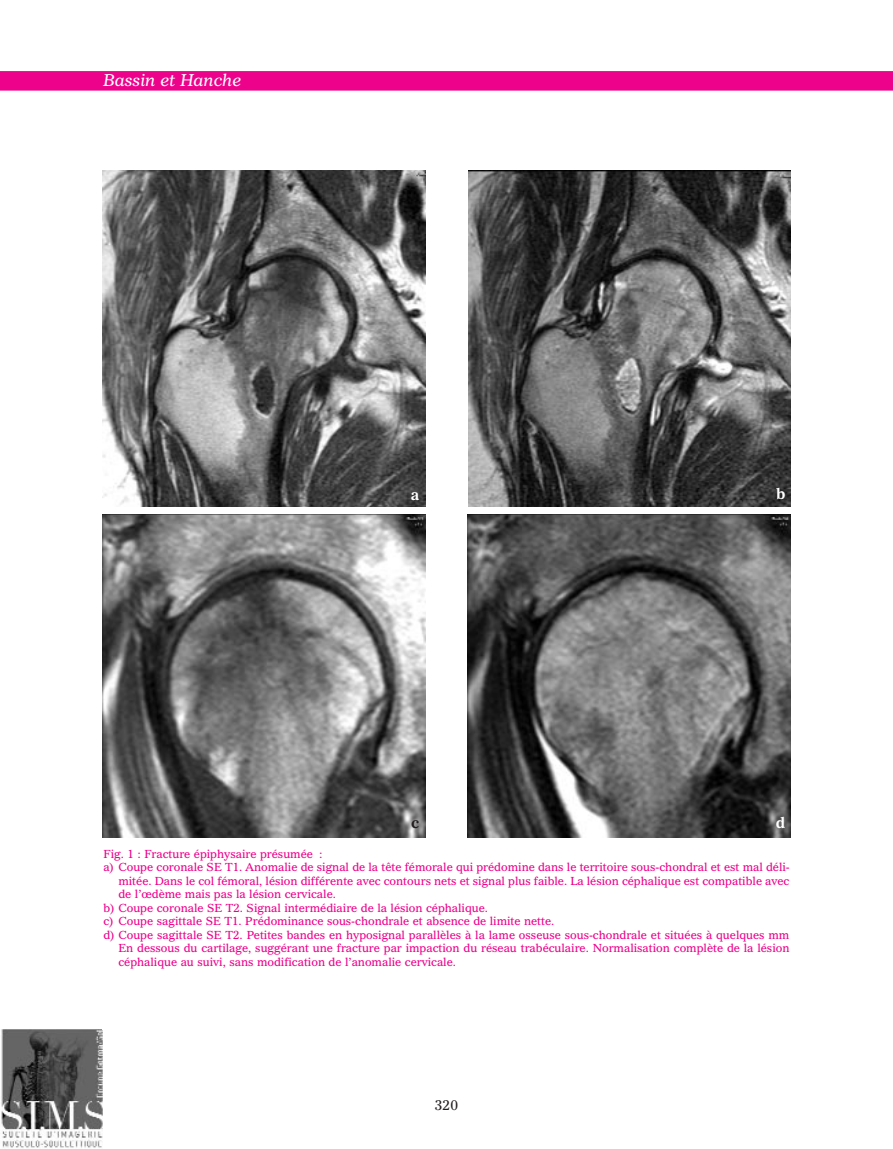
<style>
.page{position:relative;width:893px;height:1149px;background:#fff}
.page>*{position:absolute;margin:0;border:0;box-sizing:border-box;transform-origin:0 0}
.t1{font:italic 16.5px "Imperial BT";color:#fff}
.t2{font:700 15px "Imperial BT";color:#fff}
.t3{font:700 15px "Imperial BT";color:#231f20}
.t4{font:13.5px "Imperial BT";color:#231f20}
.t5{font:11.25px "Imperial BT";color:#ed028c}
</style>
<div class="page">
<div style="left:0;top:71px;width:893px;height:20px;background:#ed028c"></div>
<img style="left:1px;top:1029px;width:101px;height:119px">
<img style="left:102px;top:170px;width:323px;height:336px">
<img style="left:468px;top:170px;width:322px;height:336px">
<img style="left:102px;top:514px;width:323px;height:323px">
<img style="left:468px;top:514px;width:323px;height:323px">
<p class="t1" style="left:104px;top:73px;width:139px">Bassin et Hanche</p>
<p class="t2" style="left:411px;top:488px;width:10px">a</p>
<p class="t2" style="left:776px;top:487px;width:11px">b</p>
<p class="t3" style="left:411px;top:816px;width:9px">c</p>
<p class="t2" style="left:776px;top:816px;width:11px">d</p>
<p class="t5" style="left:104px;top:848px;width:221px">Fig. 1 : Fracture épiphysaire présumée :</p>
<p class="t5" style="left:104px;top:862px;width:688px">a) Coupe coronale SE T1. Anomalie de signal de la tête fémorale qui prédomine dans le territoire sous-chondral et est mal déli-</p>
<p class="t5" style="left:118px;top:875px;width:672px">mitée. Dans le col fémoral, lésion différente avec contours nets et signal plus faible. La lésion céphalique est compatible avec</p>
<p class="t5" style="left:118px;top:889px;width:219px">de l’œdème mais pas la lésion cervicale.</p>
<p class="t5" style="left:104px;top:902px;width:386px">b) Coupe coronale SE T2. Signal intermédiaire de la lésion céphalique.</p>
<p class="t5" style="left:104px;top:916px;width:452px">c) Coupe sagittale SE T1. Prédominance sous-chondrale et absence de limite nette.</p>
<p class="t5" style="left:104px;top:929px;width:687px">d) Coupe sagittale SE T2. Petites bandes en hyposignal parallèles à la lame osseuse sous-chondrale et situées à quelques mm</p>
<p class="t5" style="left:118px;top:943px;width:672px">En dessous du cartilage, suggérant une fracture par impaction du réseau trabéculaire. Normalisation complète de la lésion</p>
<p class="t5" style="left:118px;top:956px;width:339px">céphalique au suivi, sans modification de l’anomalie cervicale.</p>
<p class="t4" style="left:435px;top:1099px;width:25px">320</p>
</div>
